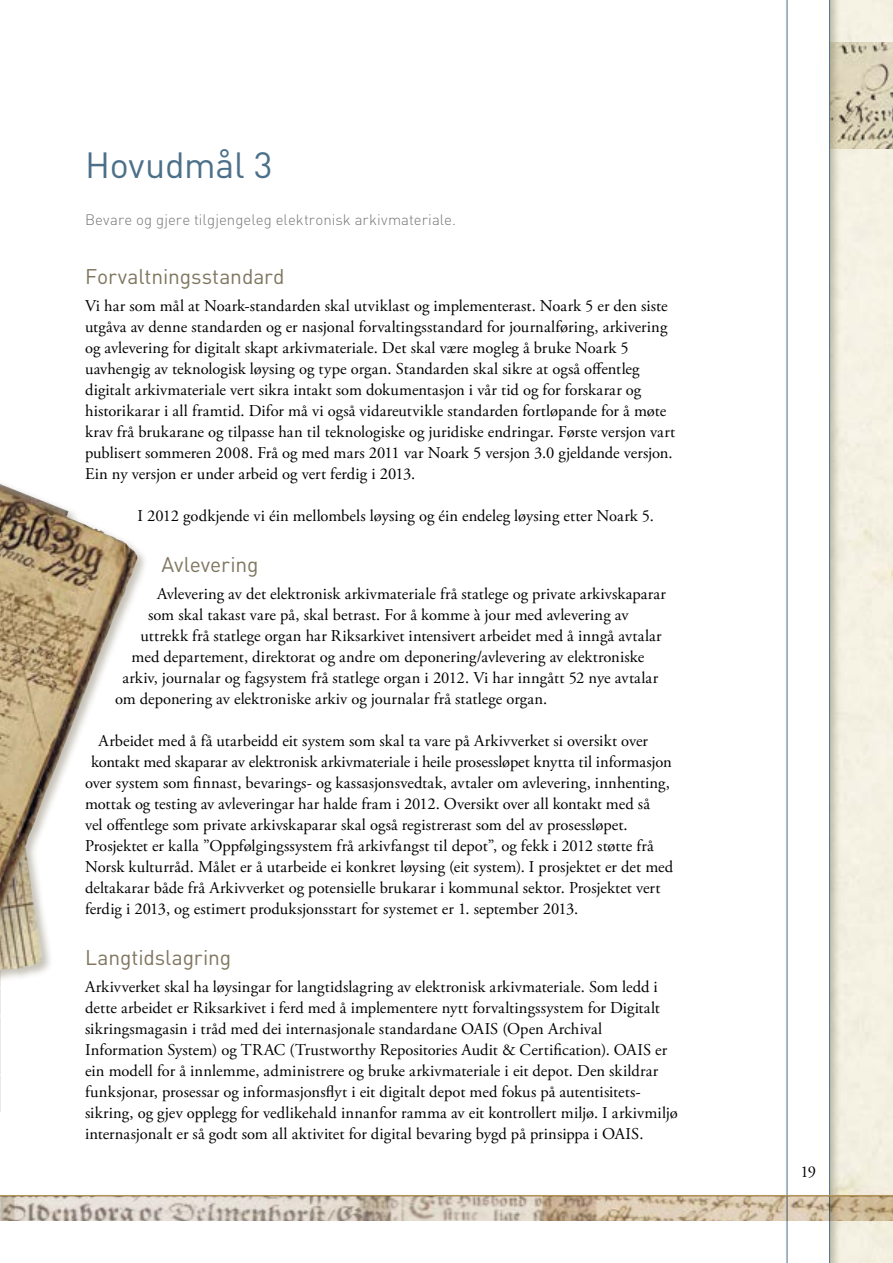
<style>
.page{position:relative;width:893px;height:1263px;background:#fff}
.page>*{position:absolute;margin:0;border:0;box-sizing:border-box;transform-origin:0 0}
.t1{font:36px "DIN";letter-spacing:-.01em;color:#4c7089}
.t2{font:21px "DIN";letter-spacing:-.005em;color:#7f765f}
.t3{font:16.5px/21px "Adobe Garamond Pro";color:#000}
.t4{font:16.5px "Adobe Garamond Pro";letter-spacing:.02em;color:#000}
.t5{font:300 15px "DIN";letter-spacing:.005em;color:#77777a}
</style>
<div class="page">
<img style="left:841px;top:43px;width:52px;height:106px">
<img style="left:0;top:1077px;width:1px;height:35px">
<img style="left:0;top:484px;width:138px;height:486px">
<div style="left:784px;top:0;width:57px;height:1263px;background:#6f654e;opacity:.4"></div>
<svg style="left:787px;top:0;width:43px;height:1263px"></svg>
<hr style="left:0;top:1195px;width:893px;height:1px;background:#b19458">
<img style="left:0;top:1196px;width:893px;height:25px">
<h1 class="t1" style="left:85px;top:143px;width:189px">Hovudmål 3</h1>
<p class="t5" style="left:85px;top:210px;width:373px">Bevare og gjere tilgjengeleg elektronisk arkivmateriale.</p>
<p class="t2" style="left:85px;top:263px;width:201px">Forvaltningsstandard</p>
<p class="t3" style="left:85px;top:296px;width:592px">Vi har som mål at Noark-standarden skal utviklast og implementerast. Noark 5 er den siste utgåva av denne standarden og er nasjonal forvaltingsstandard for journalføring, arkivering og avlevering for digitalt skapt arkivmateriale. Det skal være mogleg å bruke Noark 5 uavhengig av teknologisk løysing og type organ. Standarden skal sikre at også offentleg digitalt arkivmateriale vert sikra intakt som dokumentasjon i vår tid og for forskarar og historikarar i all framtid. Difor må vi også vidareutvikle standarden fortløpande for å møte krav frå brukarane og tilpasse han til teknologiske og juridiske endringar. Første versjon vart publisert sommeren 2008. Frå og med mars 2011 var Noark 5 versjon 3.0 gjeldande versjon.<br>Ein ny versjon er under arbeid og vert ferdig i 2013.</p>
<p class="t3" style="left:138px;top:506px;width:518px">I 2012 godkjende vi éin mellombels løysing og éin endeleg løysing etter Noark 5.</p>
<p class="t2" style="left:162px;top:551px;width:99px">Avlevering</p>
<p class="t3" style="left:157px;top:584px;width:510px">Avlevering av det elektronisk arkivmateriale frå statlege og private arkivskaparar</p>
<p class="t3" style="left:148px;top:605px;width:482px">som skal takast vare på, skal betrast. For å komme à jour med avlevering av</p>
<p class="t4" style="left:141px;top:626px;width:523px">uttrekk frå statlege organ har Riksarkivet intensivert arbeidet med å inngå avtalar</p>
<p class="t3" style="left:132px;top:647px;width:514px">med departement, direktorat og andre om deponering/avlevering av elektroniske</p>
<p class="t3" style="left:123px;top:668px;width:537px">arkiv, journalar og fagsystem frå statlege organ i 2012. Vi har inngått 52 nye avtalar</p>
<p class="t3" style="left:115px;top:689px;width:434px">om deponering av elektroniske arkiv og journalar frå statlege organ.</p>
<p class="t3" style="left:99px;top:731px;width:551px">Arbeidet med å få utarbeidd eit system som skal ta vare på Arkivverket si oversikt over</p>
<p class="t3" style="left:91px;top:752px;width:582px">kontakt med skaparar av elektronisk arkivmateriale i heile prosessløpet knytta til informasjon</p>
<p class="t3" style="left:85px;top:773px;width:586px">over system som finnast, bevarings- og kassasjonsvedtak, avtaler om avlevering, innhenting,</p>
<p class="t3" style="left:85px;top:794px;width:566px">mottak og testing av avleveringar har halde fram i 2012. Oversikt over all kontakt med så</p>
<p class="t3" style="left:85px;top:815px;width:544px">vel offentlege som private arkivskaparar skal også registrerast som del av prosessløpet.</p>
<p class="t3" style="left:85px;top:836px;width:570px">Prosjektet er kalla ”Oppfølgingssystem frå arkivfangst til depot”, og fekk i 2012 støtte frå</p>
<p class="t3" style="left:85px;top:857px;width:590px">Norsk kulturråd. Målet er å utarbeide ei konkret løysing (eit system). I prosjektet er det med</p>
<p class="t3" style="left:85px;top:878px;width:577px">deltakarar både frå Arkivverket og potensielle brukarar i kommunal sektor. Prosjektet vert</p>
<p class="t3" style="left:85px;top:899px;width:495px">ferdig i 2013, og estimert produksjonsstart for systemet er 1. september 2013.</p>
<p class="t2" style="left:85px;top:944px;width:148px">Langtidslagring</p>
<p class="t3" style="left:85px;top:977px;width:594px">Arkivverket skal ha løysingar for langtidslagring av elektronisk arkivmateriale. Som ledd i dette arbeidet er Riksarkivet i ferd med å implementere nytt forvaltingssystem for Digitalt sikringsmagasin i tråd med dei internasjonale standardane OAIS (Open Archival Information System) og TRAC (Trustworthy Repositories Audit &amp; Certification). OAIS er ein modell for å innlemme, administrere og bruke arkivmateriale i eit depot. Den skildrar funksjonar, prosessar og informasjonsflyt i eit digitalt depot med fokus på autentisitets&shy;sikring, og gjev opplegg for vedlikehald innanfor ramma av eit kontrollert miljø. I arkivmiljø internasjonalt er så godt som all aktivitet for digital bevaring bygd på prinsippa i OAIS .</p>
<p class="t3" style="left:801px;top:1162px;width:17px">19</p>
</div>
